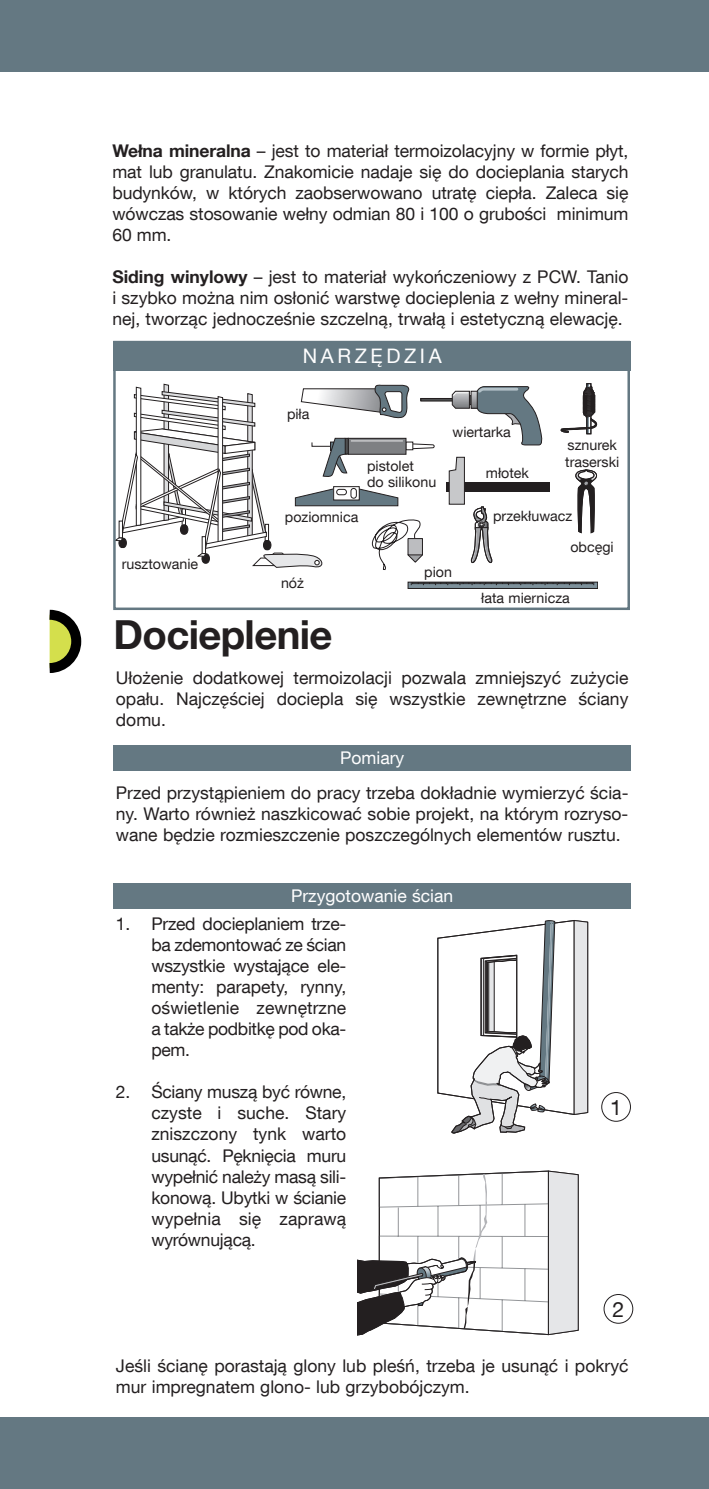
<style>
.page{position:relative;width:709px;height:1489px;background:#fff}
.page>*{position:absolute;margin:0;border:0;box-sizing:border-box;transform-origin:0 0}
.t1{font:700 40px "Helvetica Neue LT Com";letter-spacing:-.015em;color:#231f20}
.t2{font:21.25px "Helvetica Neue LT Com";color:#231f20}
.t3{font:20px "Helvetica Neue LT Com";letter-spacing:.18em;color:#fff}
.t4{font:17.5px/21px "Helvetica Neue LT Com";color:#231f20;text-align:justify}
.t5{font:17.5px "Helvetica Neue LT Com";color:#fff}
.t6{font:14.25px/16.2px "Helvetica Neue LT Com";color:#231f20}
.t7{font:14.25px "Helvetica Neue LT";color:#231f20}
.s1{font-weight:700}
</style>
<div class="page">
<div style="left:0;top:0;width:709px;height:72px;background:#647882"></div>
<div style="left:0;top:1416px;width:709px;height:72px;background:#647882"></div>
<svg style="left:49px;top:609px;width:33px;height:64px"></svg>
<div style="left:113px;top:745px;width:518px;height:25px;background:#647882"></div>
<div style="left:113px;top:882px;width:518px;height:26px;background:#647882"></div>
<div style="left:420px;top:398px;width:33px;height:3px;border:1px solid #231f20"></div>
<div style="left:459px;top:395px;width:14px;height:9px;background:#3c3b3c"></div>
<div style="left:459px;top:395px;width:14px;height:10px;border:1px solid #231f20"></div>
<svg style="left:473px;top:393px;width:4px;height:13px"></svg>
<div style="left:471px;top:391px;width:9px;height:17px;border:1px solid #231f20"></div>
<svg style="left:452px;top:391px;width:18px;height:18px"></svg>
<svg style="left:477px;top:386px;width:65px;height:59px"></svg>
<div style="left:446px;top:482px;width:103px;height:9px;background:#231f20"></div>
<svg style="left:448px;top:456px;width:17px;height:49px"></svg>
<svg style="left:116px;top:383px;width:319px;height:187px"></svg>
<svg style="left:560px;top:383px;width:38px;height:51px"></svg>
<svg style="left:471px;top:506px;width:22px;height:58px"></svg>
<div style="left:408px;top:582px;width:189px;height:6px;background:#7e919b"></div>
<svg style="left:411px;top:582px;width:183px;height:3px"></svg>
<svg style="left:575px;top:469px;width:22px;height:64px"></svg>
<div style="left:113px;top:341px;width:517px;height:269px;border:2px solid #647882"></div>
<div style="left:113px;top:341px;width:518px;height:29px;background:#647882"></div>
<svg style="left:437px;top:920px;width:152px;height:213px"></svg>
<svg style="left:357px;top:1170px;width:222px;height:165px"></svg>
<div style="left:601px;top:1091px;width:30px;height:30px;border:1px solid #231f20;border-radius:50%"></div>
<div style="left:603px;top:1293px;width:30px;height:30px;border:1px solid #231f20;border-radius:50%"></div>
<p class="t4" style="left:112px;top:140px;width:517px"><span class="s1">Weł-na mi-ne-ral-na</span> – jest to materiał termoizolacyjny w formie płyt, mat lub granulatu. Znakomicie nadaje się do docieplania starych budynków, w których zaobserwowano utratę ciepła. Zaleca się wówczas stosowanie wełny odmian 80 i 100 o grubości minimum 60 mm.</p>
<p class="t4" style="left:112px;top:266px;width:517px"><span class="s1">Si ding wi ny lo wy</span> – jest to ma te riał wy koń cze nio wy z PCW. Ta nio i szyb ko moż na nim osłonić war stwę do cie ple nia z weł ny mi ne ral&shy;nej, two rząc jed no cze śnie szczel ną, trwa łą i es te tycz ną ele wa cję.</p>
<p class="t3" style="left:303px;top:343px;width:140px">NARZĘDZIA</p>
<p class="t6" style="left:287px;top:406px;width:24px">pi ła</p>
<p class="t6" style="left:122px;top:555px;width:78px">rusz to wa nie</p>
<p class="t6" style="left:285px;top:508px;width:75px">po ziom ni ca</p>
<p class="t6" style="left:281px;top:574px;width:24px">nóż</p>
<h1 class="t1" style="left:113px;top:609px;width:221px">Docieplenie</h1>
<p class="t6" style="left:367px;top:457px;width:71px">pi sto let<br>do si li ko nu</p>
<p class="t6" style="left:452px;top:423px;width:60px">wiertarka</p>
<p class="t6" style="left:486px;top:464px;width:45px">mło tek</p>
<p class="t6" style="left:565px;top:437px;width:56px">sznu rek tra ser ski</p>
<p class="t7" style="left:493px;top:507px;width:81px">prze-kłu-wacz</p>
<p class="t6" style="left:570px;top:538px;width:45px">ob cę gi</p>
<p class="t6" style="left:424px;top:563px;width:29px">pion</p>
<p class="t6" style="left:481px;top:589px;width:90px">ła ta mier ni cza</p>
<p class="t4" style="left:116px;top:666px;width:514px">Uło że nie do dat ko wej ter mo izo la cji po zwa la zmniej szyć zu ży cie opa łu. Naj czę ściej do cie pla się wszyst kie ze wnętrz ne ścia ny do mu.</p>
<p class="t5" style="left:340px;top:747px;width:66px">Pomiary</p>
<p class="t4" style="left:116px;top:781px;width:514px">Przed przy stą pie niem do pra cy trze ba do kład nie wy mie rzyć ścia&shy;ny. War to rów nież na szki co wać so bie pro jekt, na któ rym roz ry so&shy;wa ne bę dzie roz miesz cze nie po szcze gól nych ele men tów rusz tu.</p>
<p class="t5" style="left:291px;top:884px;width:164px">Przy go to wa nie ścian</p>
<p class="t4" style="left:151px;top:913px;width:196px;text-indent:-35px">1. Przed docieplaniem trze&shy;ba zdemontować ze ścian wszystkie wystające ele&shy;menty: parapety, rynny, oświetlenie zewnętrz ne a także podbitkę pod oka&shy;pem.</p>
<p class="t4" style="left:151px;top:1081px;width:196px;text-indent:-35px">2. Ściany muszą być równe, czyste i suche. Sta ry zniszczony tynk war to usunąć. Pęknięcia muru wypełnić należy masą sili&shy;konową. Ubytki w ścianie wypełnia się zapra wą wyrównującą.</p>
<p class="t2" style="left:610px;top:1093px;width:13px">1</p>
<p class="t2" style="left:612px;top:1295px;width:13px">2</p>
<p class="t4" style="left:116px;top:1354px;width:514px">Je śli ścia nę po ra sta ją glo ny lub pleśń, trze ba je usu nąć i po kryć mur im pre gna tem glo no- lub grzy bo bój czym.</p>
</div>
